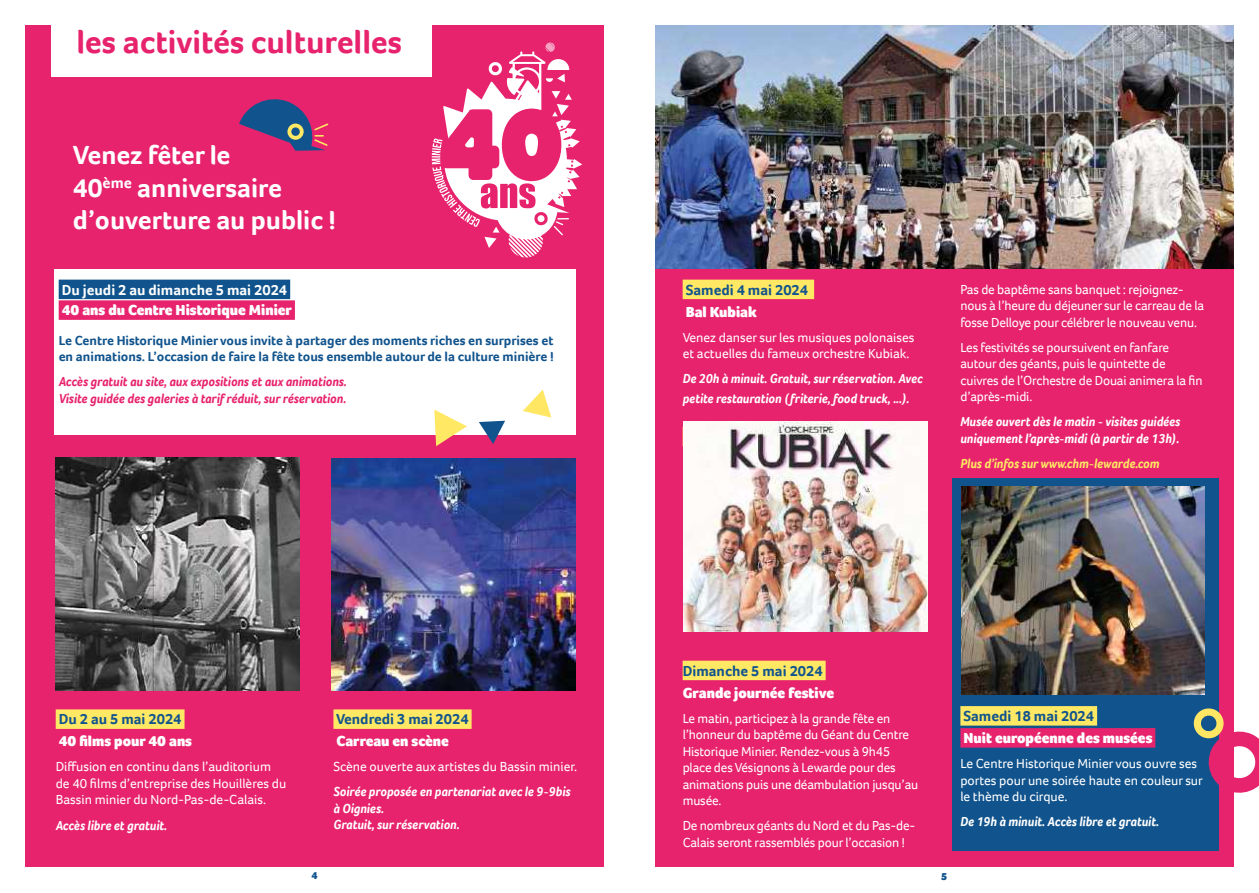
<style>
.page{position:relative;width:1259px;height:893px;background:#fff}
.page>*{position:absolute;margin:0;border:0;box-sizing:border-box;transform-origin:0 0}
.t1{font:700 33px "Foco";color:#e7236d}
.t2{font:700 27px/32.4px "Foco";color:#fff}
.t3{font:900 15px "Foco";color:#fff}
.t4{font:700 15px "Foco";color:#11548d}
.t5{font:700 15px "Foco";color:#fff}
.t6{font:13.5px/16.5px "Foco";letter-spacing:-.01em;color:#fff}
.t7{font:italic 700 13.5px/16.5px "Foco";color:#fff;scale:.94 1}
.t8{font:700 13.5px/16.5px "Foco";color:#11548d}
.t9{font:italic 700 13.5px/16.5px "Foco";letter-spacing:-.005em;color:#e7236d;scale:.94 1}
.t10{font:italic 700 13.5px "Foco";letter-spacing:-.005em;color:#ffe864;scale:.94 1}
.t11{font:900 10.5px "Foco";color:#11548d}
</style>
<div class="page">
<div style="left:26px;top:26px;width:578px;height:841px;background:#e7236d"></div>
<div style="left:655px;top:26px;width:578px;height:841px;background:#e7236d"></div>
<svg style="left:432px;top:43px;width:150px;height:214px"></svg>
<img style="left:655px;top:26px;width:578px;height:243px">
<img style="left:332px;top:459px;width:243px;height:232px">
<img style="left:55px;top:458px;width:245px;height:232px">
<div style="left:51px;top:0;width:381px;height:77px;background:#fff"></div>
<svg style="left:239px;top:99px;width:90px;height:52px"></svg>
<div style="left:54px;top:269px;width:521px;height:166px;background:#fff"></div>
<div style="left:56px;top:709px;width:128px;height:20px;background:#ffe864"></div>
<div style="left:333px;top:709px;width:138px;height:20px;background:#ffe864"></div>
<div style="left:59px;top:280px;width:231px;height:19px;background:#11548d"></div>
<div style="left:59px;top:300px;width:236px;height:20px;background:#e7236d"></div>
<div style="left:952px;top:478px;width:266px;height:372px;background:#11548d"></div>
<div style="left:682px;top:280px;width:132px;height:19px;background:#ffe864"></div>
<svg style="left:682px;top:427px;width:1px;height:19px"></svg>
<div style="left:682px;top:661px;width:143px;height:19px;background:#ffe864"></div>
<div style="left:960px;top:706px;width:137px;height:20px;background:#ffe864"></div>
<div style="left:960px;top:728px;width:195px;height:20px;background:#e7236d"></div>
<svg style="left:1193px;top:706px;width:66px;height:91px"></svg>
<img style="left:683px;top:422px;width:244px;height:210px">
<img style="left:961px;top:487px;width:244px;height:208px">
<svg style="left:479px;top:421px;width:26px;height:23px"></svg>
<svg style="left:523px;top:390px;width:28px;height:28px"></svg>
<svg style="left:434px;top:410px;width:33px;height:36px"></svg>
<h1 class="t1" style="left:77px;top:20px;width:327px">les activités culturelles</h1>
<h2 class="t2" style="left:73px;top:138px;width:265px">Venez fêter le<br>40<sup>ème</sup> anniversaire d’ouverture au public !</h2>
<p class="t5" style="left:62px;top:280px;width:227px">Du jeudi 2 au dimanche 5 mai 2024</p>
<p class="t3" style="left:62px;top:300px;width:232px">40 ans du Centre Historique Minier</p>
<p class="t8" style="left:59px;top:332px;width:497px">Le Centre Historique Minier vous invite à partager des moments riches en surprises et en animations. L’occasion de faire la fête tous ensemble autour de la culture minière !</p>
<p class="t9" style="left:59px;top:373px;width:308px">Accès gratuit au site, aux expositions et aux animations.<br>Visite guidée des galeries à tarif réduit, sur réservation.</p>
<p class="t4" style="left:685px;top:280px;width:124px">Samedi 4 mai 2024</p>
<p class="t3" style="left:685px;top:302px;width:73px">Bal Kubiak</p>
<p class="t6" style="left:682px;top:329px;width:233px">Venez danser sur les musiques polonaises et actuelles du fameux orchestre Kubiak.</p>
<p class="t7" style="left:682px;top:369px;width:257px;line-height:19.5px">De 20h à minuit. Gratuit, sur réservation. Avec petite restauration ( friterie, food truck, ...).</p>
<p class="t6" style="left:960px;top:281px;width:245px">Pas de baptême sans banquet : rejoignez&shy;nous à l’heure du déjeuner sur le carreau de la fosse Delloye pour célébrer le nouveau venu.</p>
<p class="t6" style="left:960px;top:339px;width:244px">Les festivités se poursuivent en fanfare autour des géants, puis le quintette de cuivres de l’Orchestre de Douai animera la fin d’après-midi.</p>
<p class="t7" style="left:960px;top:413px;width:236px">Musée ouvert dès le matin - visites guidées uniquement l’après-midi (à partir de 13h).</p>
<p class="t10" style="left:960px;top:454px;width:213px">Plus d’infos sur www.chm-lewarde.com</p>
<p class="t4" style="left:59px;top:709px;width:124px">Du 2 au 5 mai 2024</p>
<p class="t3" style="left:59px;top:731px;width:135px">40 films pour 40 ans</p>
<p class="t6" style="left:56px;top:758px;width:232px">Diffusion en continu dans l’auditorium de 40 films d’entreprise des Houillères du<br>Bassin minier du Nord-Pas-de-Calais.</p>
<p class="t7" style="left:56px;top:817px;width:120px">Accès libre et gratuit.</p>
<p class="t4" style="left:336px;top:709px;width:134px">Vendredi 3 mai 2024</p>
<p class="t3" style="left:336px;top:731px;width:114px">Carreau en scène</p>
<p class="t6" style="left:333px;top:758px;width:245px">Scène ouverte aux artistes du Bassin minier.</p>
<p class="t7" style="left:333px;top:783px;width:254px">Soirée proposée en partenariat avec le 9-9bis à Oignies.<br>Gratuit, sur réservation.</p>
<p class="t4" style="left:682px;top:661px;width:141px">Dimanche 5 mai 2024</p>
<p class="t3" style="left:682px;top:683px;width:153px">Grande journée festive</p>
<p class="t6" style="left:682px;top:710px;width:237px">Le matin, participez à la grande fête en l’honneur du baptême du Géant du Centre Historique Minier. Rendez-vous à 9h45 place des Vésignons à Lewarde pour des animations puis une déambulation jusqu’au musée.</p>
<p class="t6" style="left:682px;top:817px;width:234px">De nombreux géants du Nord et du Pas-de-<br>Calais seront rassemblés pour l’occasion !</p>
<p class="t11" style="left:312px;top:869px;width:8px">4</p>
<p class="t11" style="left:941px;top:870px;width:8px">5</p>
<p class="t4" style="left:963px;top:706px;width:132px">Samedi 18 mai 2024</p>
<p class="t3" style="left:963px;top:728px;width:190px">Nuit européenne des musées</p>
<p class="t6" style="left:960px;top:755px;width:244px">Le Centre Historique Minier vous ouvre ses portes pour une soirée haute en couleur sur le thème du cirque.</p>
<p class="t7" style="left:960px;top:813px;width:213px">De 19h à minuit. Accès libre et gratuit.</p>
</div>
